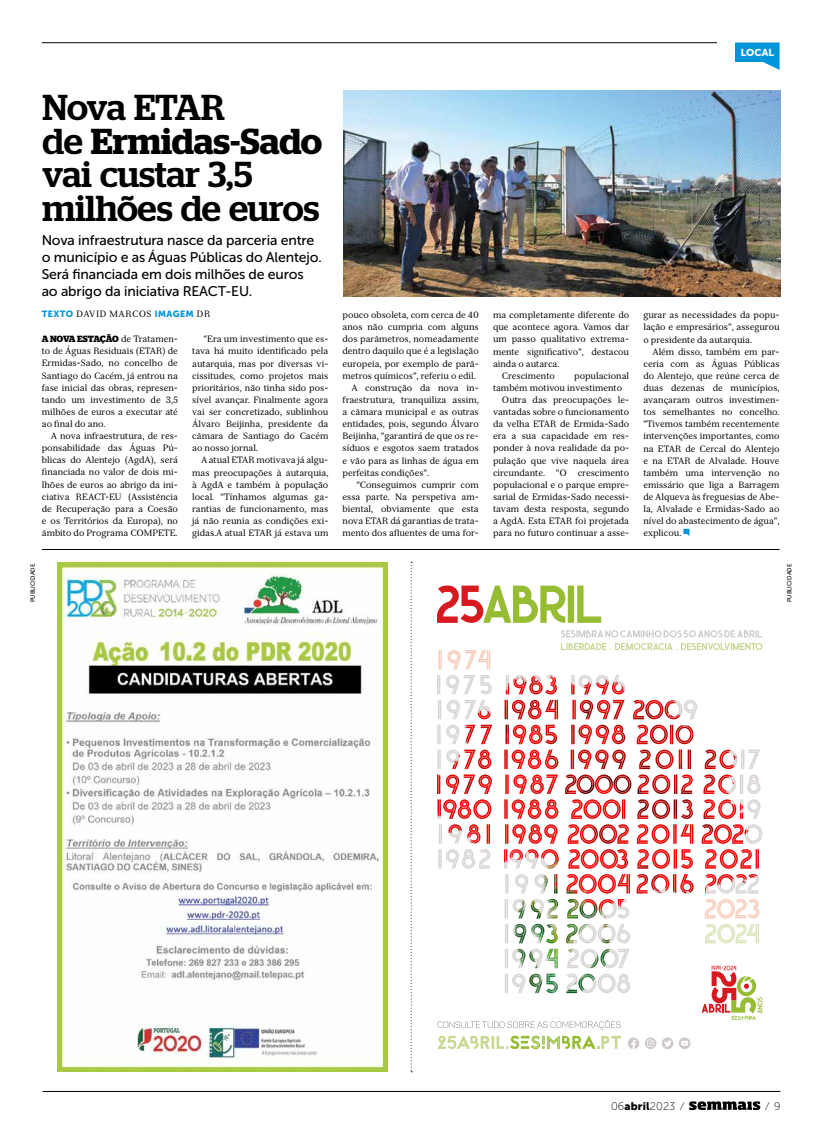
<style>
.page{position:relative;width:823px;height:1134px;background:#fff}
.page>*{position:absolute;margin:0;border:0;box-sizing:border-box;transform-origin:0 0}
.t1{font:500 36px/34px "Stag";letter-spacing:-.01em;color:#000}
.t2{font:14px/17px "Museo Sans Cyrl 500";letter-spacing:-.01em;color:#000}
.t3{font:11px "Museo Sans Cyrl 100";letter-spacing:.015em;color:#000}
.t4{font:10px "Museo Sans Cyrl 900";letter-spacing:.01em;color:#fff}
.t5{font:9px/12.1px "Serif 12 Beta";letter-spacing:-.005em;color:#000;text-align:justify}
.t6{font:9px "Serif 12 Beta";letter-spacing:.05em;color:#000}
.t7{font:700 9px "Stag";letter-spacing:-.035em;color:#000}
.t8{font:6px "Museo Sans Cyrl 500";color:#000}
.s1{font-weight:600}
.s2{font-family:"Museo Sans Cyrl 900";color:#0095da}
.s3{font-family:"Serif 12 Beta";font-weight:400}
.s4{font-family:"Museo Sans Cyrl 900"}
</style>
<div class="page">
<svg style="left:689px;top:1101px;width:70px;height:9px"></svg>
<hr style="left:43px;top:1091px;width:737px;height:1px;background:#000">
<img style="left:58px;top:563px;width:329px;height:509px">
<svg style="left:701px;top:993px;width:61px;height:27px"></svg>
<svg style="left:437px;top:675px;width:325px;height:318px"></svg>
<img style="left:547px;top:675px;width:78px;height:19px">
<svg style="left:438px;top:650px;width:52px;height:19px"></svg>
<svg style="left:704px;top:899px;width:55px;height:19px"></svg>
<svg style="left:704px;top:924px;width:54px;height:19px"></svg>
<svg style="left:437px;top:586px;width:163px;height:37px"></svg>
<svg style="left:561px;top:643px;width:201px;height:7px"></svg>
<svg style="left:561px;top:630px;width:200px;height:7px"></svg>
<svg style="left:627px;top:1037px;width:63px;height:12px"></svg>
<svg style="left:437px;top:1036px;width:183px;height:13px"></svg>
<svg style="left:437px;top:1020px;width:183px;height:10px"></svg>
<hr style="left:42px;top:549px;width:737px;height:1px;background:#000">
<svg style="left:410px;top:562px;width:2px;height:510px"></svg>
<hr style="left:42px;top:43px;width:688px;height:1px;background:#000">
<div style="left:717px;top:39px;width:17px;height:27px;background:#fff"></div>
<svg style="left:735px;top:43px;width:44px;height:27px"></svg>
<svg style="left:683px;top:529px;width:6px;height:7px"></svg>
<img style="left:343px;top:91px;width:437px;height:205px">
<p class="t4" style="left:740px;top:47px;width:35px">LOCAL</p>
<h1 class="t1" style="left:43px;top:89px;width:281px">Nova ETAR<br>de <span class="s1">Ermidas-Sado </span>vai custar 3,5 milhões de euros</h1>
<h2 class="t2" style="left:42px;top:232px;width:281px">Nova infraestrutura nasce da parceria entre o município e as Águas Públicas do Alentejo.<br>Será financiada em dois milhões de euros ao abrigo da iniciativa REACT-EU.</h2>
<p class="t6" style="left:42px;top:308px;width:170px"><span class="s2">TEXTO</span> DAVID MARCOS <span class="s2">IMAGEM</span> DR</p>
<p class="t7" style="left:42px;top:334px;width:137px">A NOVA ESTAÇÃO <span class="s3">de Tratamen-</span></p>
<p class="t5" style="left:42px;top:345px;width:138px">to de Águas Residuais (ETAR) de Ermidas-Sado, no concelho de Santiago do Cacém, já entrou na fase inicial das obras, represen&shy;tando um investimento de 3,5 milhões de euros a executar até ao final do ano.</p>
<p class="t5" style="left:42px;top:430px;width:138px;text-indent:9px">A nova infraestrutura, de res&shy;ponsabilidade das Águas Pú&shy;blicas do Alentejo (AgdA), será financiada no valor de dois mi&shy;lhões de euros ao abrigo da ini&shy;ciativa REACT-EU (Assistência de Recuperação para a Coesão e os Territórios da Europa), no âmbito do Programa COMPETE.</p>
<p class="t5" style="left:192px;top:333px;width:138px;text-indent:11px">“Era um investimento que es&shy;tava há muito identificado pela autarquia, mas por diversas vi&shy;cissitudes, como projetos mais prioritários, não tinha sido pos&shy;sível avançar. Finalmente agora vai ser concretizado, sublinhou Álvaro Beijinha, presidente da câmara de Santiago do Cacém ao nosso jornal.</p>
<p class="t5" style="left:192px;top:454px;width:138px;text-indent:9px">A atual ETAR motivava já algu&shy;mas preocupações à autarquia, à AgdA e também à população local. “Tínhamos algumas ga&shy;rantias de funcionamento, mas já não reunia as condições exi&shy;gidas.A atual ETAR já estava um</p>
<p class="t5" style="left:342px;top:309px;width:138px">pouco obsoleta, com cerca de 40</p>
<p class="t5" style="left:342px;top:321px;width:138px">anos não cumpria com alguns</p>
<p class="t5" style="left:342px;top:333px;width:138px">dos parâmetros, nomeadamente</p>
<p class="t5" style="left:342px;top:345px;width:138px">dentro daquilo que é a legislação</p>
<p class="t5" style="left:342px;top:357px;width:138px">europeia, por exemplo de parâ-</p>
<p class="t5" style="left:342px;top:369px;width:135px">metros químicos”, referiu o edil.</p>
<p class="t5" style="left:351px;top:382px;width:129px">A construção da nova in-</p>
<p class="t5" style="left:342px;top:394px;width:138px">fraestrutura, tranquiliza assim,</p>
<p class="t5" style="left:342px;top:406px;width:138px">a câmara municipal e as outras</p>
<p class="t5" style="left:342px;top:418px;width:138px">entidades, pois, segundo Álvaro</p>
<p class="t5" style="left:342px;top:430px;width:138px">Beijinha, “garantirá de que os re-</p>
<p class="t5" style="left:342px;top:442px;width:138px">síduos e esgotos saem tratados</p>
<p class="t5" style="left:342px;top:454px;width:138px">e vão para as linhas de água em</p>
<p class="t5" style="left:342px;top:466px;width:88px">perfeitas condições”.</p>
<p class="t5" style="left:356px;top:479px;width:124px">“Conseguimos cumprir com</p>
<p class="t5" style="left:342px;top:491px;width:138px">essa parte. Na perspetiva am-</p>
<p class="t5" style="left:342px;top:503px;width:138px">biental, obviamente que esta</p>
<p class="t5" style="left:342px;top:515px;width:138px">nova ETAR dá garantias de trata-</p>
<p class="t5" style="left:342px;top:527px;width:138px">mento dos afluentes de uma for-</p>
<p class="t5" style="left:492px;top:309px;width:138px">ma completamente diferente do</p>
<p class="t5" style="left:492px;top:321px;width:138px">que acontece agora. Vamos dar</p>
<p class="t5" style="left:492px;top:333px;width:138px">um passo qualitativo extrema-</p>
<p class="t5" style="left:492px;top:345px;width:138px">mente significativo”, destacou</p>
<p class="t5" style="left:492px;top:357px;width:68px">ainda o autarca.</p>
<p class="t5" style="left:501px;top:370px;width:54px">Crescimento</p>
<p class="t5" style="left:574px;top:370px;width:56px">populacional</p>
<p class="t5" style="left:492px;top:382px;width:131px">também motivou investimento</p>
<p class="t5" style="left:501px;top:394px;width:129px">Outra das preocupações le-</p>
<p class="t5" style="left:492px;top:406px;width:138px">vantadas sobre o funcionamento</p>
<p class="t5" style="left:492px;top:418px;width:138px">da velha ETAR de Ermida-Sado</p>
<p class="t5" style="left:492px;top:430px;width:138px">era a sua capacidade em res-</p>
<p class="t5" style="left:492px;top:442px;width:138px">ponder à nova realidade da po-</p>
<p class="t5" style="left:492px;top:454px;width:138px">pulação que vive naquela área</p>
<p class="t5" style="left:492px;top:466px;width:138px">circundante. “O crescimento</p>
<p class="t5" style="left:492px;top:479px;width:138px">populacional e o parque empre-</p>
<p class="t5" style="left:492px;top:491px;width:138px">sarial de Ermidas-Sado necessi-</p>
<p class="t5" style="left:492px;top:503px;width:138px">tavam desta resposta, segundo</p>
<p class="t5" style="left:492px;top:515px;width:138px">a AgdA. Esta ETAR foi projetada</p>
<p class="t5" style="left:492px;top:527px;width:138px">para no futuro continuar a asse-</p>
<p class="t5" style="left:643px;top:309px;width:138px">gurar as necessidades da popu&shy;lação e empresários”, assegurou o presidente da autarquia.</p>
<p class="t5" style="left:643px;top:345px;width:138px;text-indent:9px">Além disso, também em par&shy;ceria com as Águas Públicas do Alentejo, que reúne cerca de duas dezenas de municípios, avançaram outros investimen&shy;tos semelhantes no concelho. “Tivemos também recentemente intervenções importantes, como na ETAR de Cercal do Alentejo e na ETAR de Alvalade. Houve também uma intervenção no emissário que liga a Barragem de Alqueva às freguesias de Abe&shy;la, Alvalade e Ermidas-Sado ao nível do abastecimento de água”, explicou.</p>
<p class="t8" style="left:29px;top:602px;width:40px;rotate:-90deg">PUBLICIDADE</p>
<p class="t8" style="left:785px;top:602px;width:40px;rotate:-90deg">PUBLICIDADE</p>
<p class="t3" style="left:610px;top:1100px;width:73px">06<span class="s4">abril</span>2023 ⁄</p>
<p class="t3" style="left:765px;top:1100px;width:16px">⁄ 9</p>
</div>
